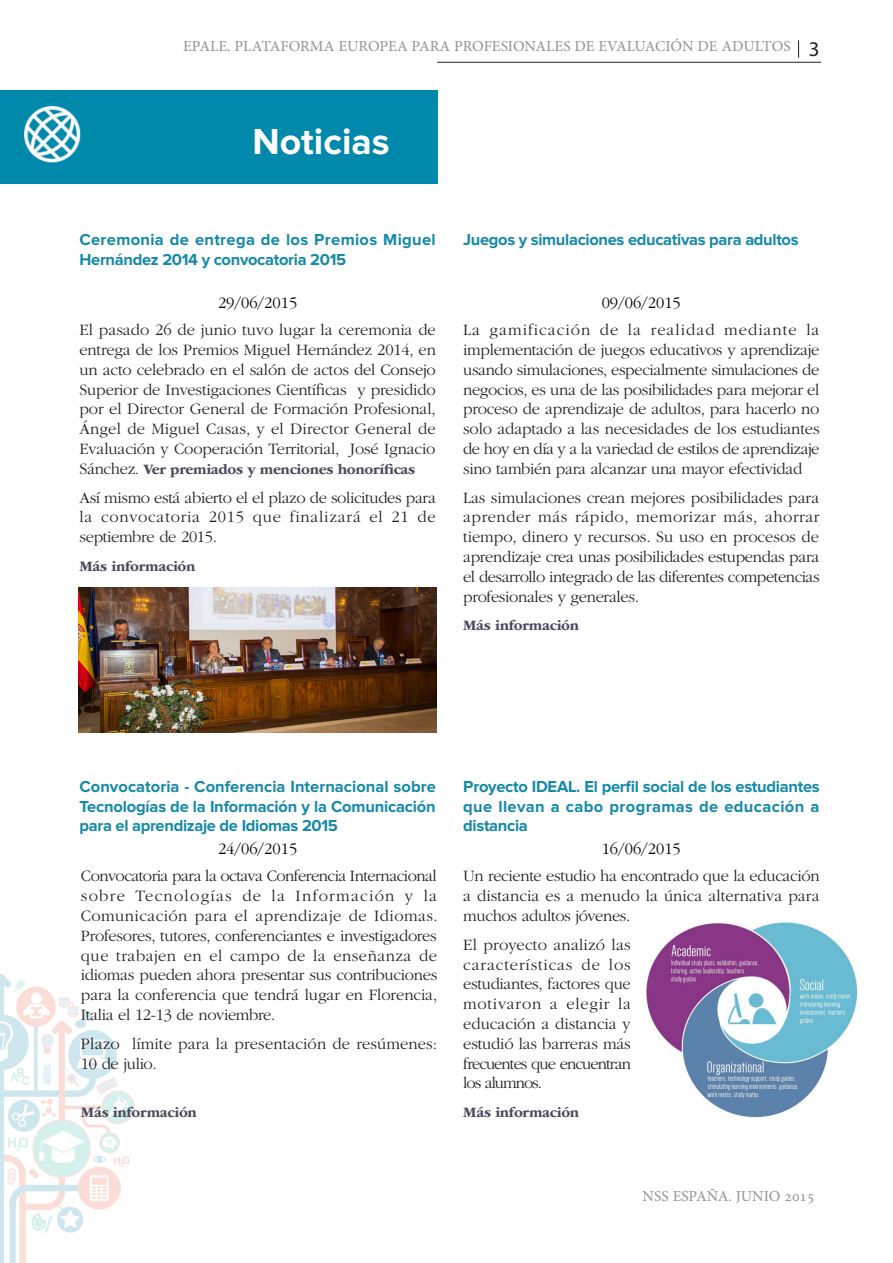
<style>
.page{position:relative;width:893px;height:1263px;background:#fff}
.page>*{position:absolute;margin:0;border:0;box-sizing:border-box;transform-origin:0 0}
.Titulo{font:700 37.5px "Proxima Nova";color:#fff}
.SM___Folios{font:21px "Myriad Pro";color:#231f20}
.EPALE___Texto_normal{font:300 16.5px/19.8px "ITC Garamond Std";letter-spacing:-.015em;color:#231f20;text-align:justify}
.EPALE___Eencabezado{font:700 16.5px/19.8px "Proxima Nova";letter-spacing:-.02em;color:#1589aa;text-align:justify}
.EPALE___Eencabezado-2{font:700 16.5px/19.8px "Proxima Nova";letter-spacing:.02em;color:#1589aa}
.EPALE___Texto_normal-2{font:300 16.5px/19.8px "ITC Garamond Std";letter-spacing:.005em;color:#231f20}
.fecha_noticia{font:300 16.5px "ITC Garamond Std";color:#000}
.EPALE___Texto_normal-3{font:700 15px "ITC Garamond Std";letter-spacing:-.02em;color:#4c4a5e}
.SM___Rubrica_del_tit{font:15px "Adobe Hebrew";color:#939598}
.s1{font-weight:300;font-size:16.5px;color:#231f20}
</style>
<div class="page">
<hr style="left:437px;top:62px;width:384px;height:1px;background:#231f20">
<svg style="left:798px;top:40px;width:1px;height:18px"></svg>
<img style="left:0;top:975px;width:134px;height:288px">
<div style="left:0;top:90px;width:437px;height:94px;background:#0089ab"></div>
<img style="left:24px;top:106px;width:57px;height:57px">
<img style="left:79px;top:588px;width:357px;height:145px">
<img style="left:645px;top:922px;width:214px;height:196px">
<p class="SM___Rubrica_del_tit" style="left:183px;top:37px;width:609px">EPALE. PLATAFORMA EUROPEA PARA PROFESIONALES DE EVALUACIÓN DE ADULTOS</p>
<p class="SM___Folios" style="left:809px;top:36px;width:12px">3</p>
<p class="Titulo" style="left:252px;top:124px;width:139px">Noticias</p>
<p class="EPALE___Eencabezado-2" style="left:80px;top:231px;width:358px">Ceremonia de entrega de los Premios Miguel<br>Hernández 2014 y convocatoria 2015</p>
<p class="fecha_noticia" style="left:218px;top:294px;width:81px">29/06/2015</p>
<p class="EPALE___Texto_normal" style="left:80px;top:320px;width:358px">El pasado 26 de junio tuvo lugar la ceremonia de entrega de los Premios Miguel Hernández 2014, en un acto celebrado en el salón de actos del Consejo Superior de Investigaciones Científicas y presidido por el Director General de Formación Profesional, Ángel de Miguel Casas, y el Director General de Evaluación y Cooperación Territorial, José Ignacio</p>
<p class="EPALE___Texto_normal-3" style="left:80px;top:461px;width:337px"><span class="s1">Sánchez.</span> Ver premiados y menciones honoríficas</p>
<p class="EPALE___Texto_normal" style="left:80px;top:488px;width:358px">Así mismo está abierto el el plazo de solicitudes para la convocatoria 2015 que finalizará el 21 de septiembre de 2015.</p>
<p class="EPALE___Texto_normal-3" style="left:80px;top:558px;width:117px">Más información</p>
<p class="EPALE___Eencabezado" style="left:463px;top:230px;width:337px">Juegos y simulaciones educativas para adultos</p>
<p class="fecha_noticia" style="left:602px;top:294px;width:81px">09/06/2015</p>
<p class="EPALE___Texto_normal" style="left:463px;top:320px;width:358px">La gamificación de la realidad mediante la implementación de juegos educativos y aprendizaje usando simulaciones, especialmente simulaciones de negocios, es una de las posibilidades para mejorar el proceso de aprendizaje de adultos, para hacerlo no solo adaptado a las necesidades de los estudiantes de hoy en día y a la variedad de estilos de aprendizaje sino también para alcanzar una mayor efectividad</p>
<p class="EPALE___Texto_normal" style="left:463px;top:488px;width:358px">Las simulaciones crean mejores posibilidades para aprender más rápido, memorizar más, ahorrar tiempo, dinero y recursos. Su uso en procesos de aprendizaje crea unas posibilidades estupendas para el desarrollo integrado de las diferentes competencias profesionales y generales.</p>
<p class="EPALE___Texto_normal-3" style="left:463px;top:617px;width:117px">Más información</p>
<p class="EPALE___Eencabezado" style="left:80px;top:777px;width:358px">Convocatoria - Conferencia Internacional sobre Tecnologías de la Información y la Comunicación para el aprendizaje de Idiomas 2015</p>
<p class="EPALE___Eencabezado" style="left:463px;top:777px;width:358px">Proyecto IDEAL. El perfil social de los estudiantes que llevan a cabo programas de educación a distancia</p>
<p class="fecha_noticia" style="left:218px;top:840px;width:81px">24/06/2015</p>
<p class="fecha_noticia" style="left:602px;top:840px;width:81px">16/06/2015</p>
<p class="EPALE___Texto_normal" style="left:81px;top:866px;width:358px">Convocatoria para la octava Conferencia Internacional sobre Tecnologías de la Información y la Comunicación para el aprendizaje de Idiomas.<br>Profesores, tutores, conferenciantes e investigadores que trabajen en el campo de la enseñanza de idiomas pueden ahora presentar sus contribuciones para la conferencia que tendrá lugar en Florencia, Italia el 12-13 de noviembre.</p>
<p class="EPALE___Texto_normal-2" style="left:81px;top:1034px;width:358px">Plazo límite para la presentación de resúmenes:<br>10 de julio.</p>
<p class="EPALE___Texto_normal-3" style="left:81px;top:1104px;width:117px">Más información</p>
<p class="EPALE___Texto_normal" style="left:463px;top:866px;width:358px">Un reciente estudio ha encontrado que la educación a distancia es a menudo la única alternativa para muchos adultos jóvenes.</p>
<p class="EPALE___Texto_normal" style="left:463px;top:935px;width:169px">El proyecto analizó las características de los estudiantes, factores que motivaron a elegir la educación a distancia y estudió las barreras más frecuentes que encuentran los alumnos.</p>
<p class="EPALE___Texto_normal-3" style="left:463px;top:1104px;width:117px">Más información</p>
<p class="SM___Rubrica_del_tit" style="left:642px;top:1187px;width:174px">NSS ESPAÑA. JUNIO 2015</p>
</div>
